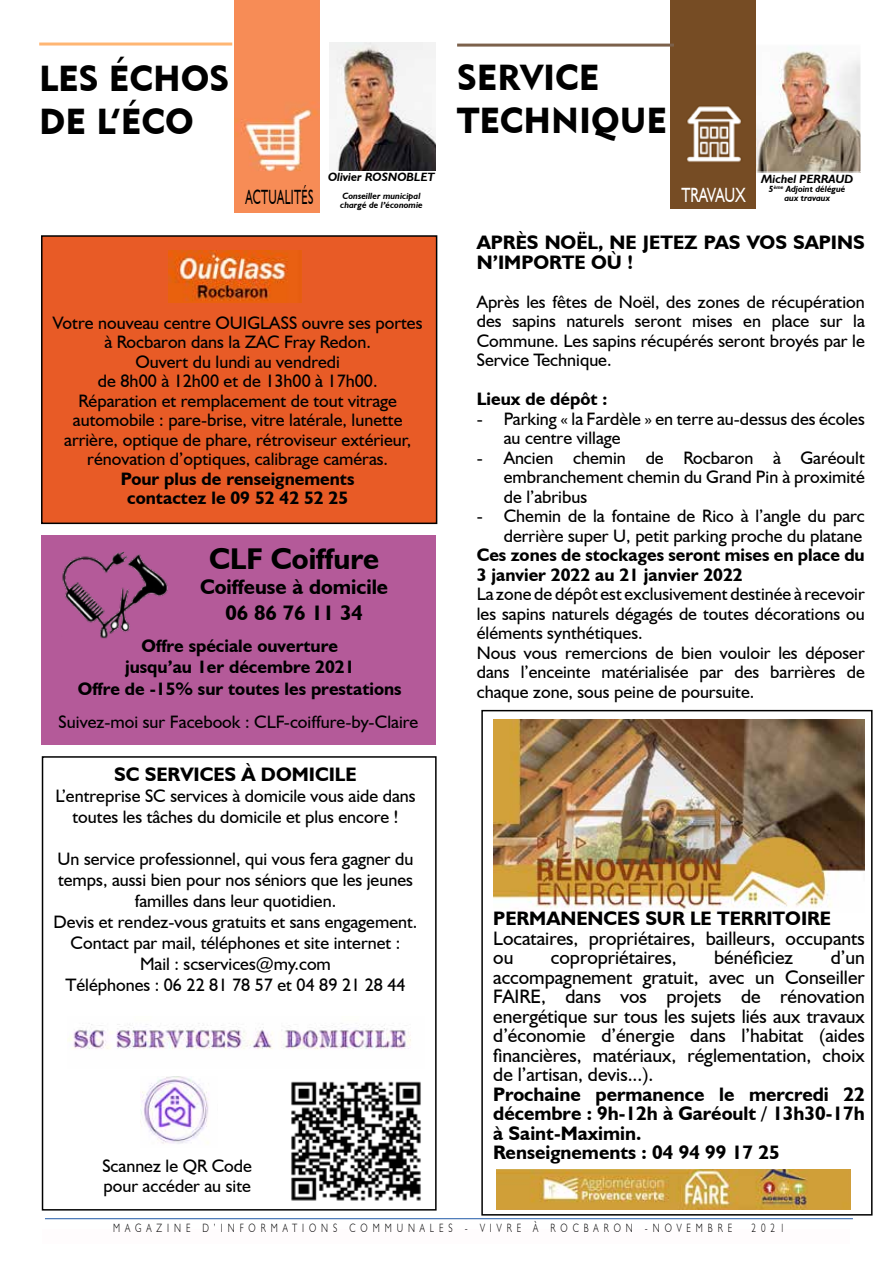
<style>
.page{position:relative;width:893px;height:1263px;background:#fff}
.page>*{position:absolute;margin:0;border:0;box-sizing:border-box;transform-origin:0 0}
.t1{font:36px/43.2px "Geometric 415 BT Black A";color:#000}
.t2{font:700 30px "Humanist 521 BT";color:#000}
.t3{font:700 21px/25.2px "Humanist 521 BT";color:#000;text-align:center}
.t4{font:20.7px "Humanist 521 BT";letter-spacing:.03em;color:#000;scale:.56 1}
.t5{font:20.7px "Humanist 521 BT";letter-spacing:-.01em;color:#fff;scale:.72 1}
.t6{font:19.5px/19.5px "Humanist 521 BT";color:#000}
.t7{font:700 19.5px/19.5px "Humanist 521 BT";color:#000}
.t8{font:18px/19.5px "Humanist 521 BT";color:#000;text-align:center}
.t9{font:700 18px/19.5px "Humanist 521 BT";color:#000;text-align:center}
.t10{font:300 12px "Humanist 521 BT";letter-spacing:.55em;color:#000;scale:.75 1}
.t11{font:italic 700 12px "Humanist 521 BT";color:#000}
.t12{font:italic 700 9px/9px "Humanist 521 BT";color:#000}
</style>
<div class="page">
<div style="left:42px;top:236px;width:395px;height:287px;background:#e85b26"></div>
<div style="left:41px;top:235px;width:396px;height:289px;border:2px solid #000"></div>
<hr style="left:45px;top:1218px;width:808px;height:1px;background:#215aa8">
<hr style="left:39px;top:43px;width:193px;height:3px;background:#ffb673">
<img style="left:330px;top:43px;width:106px;height:127px">
<img style="left:235px;top:0;width:85px;height:213px">
<img style="left:141px;top:1076px;width:68px;height:68px">
<img style="left:291px;top:1081px;width:130px;height:120px">
<img style="left:67px;top:1023px;width:344px;height:27px">
<img style="left:757px;top:47px;width:102px;height:123px">
<div style="left:755px;top:45px;width:106px;height:127px;border:1px solid #fff"></div>
<img style="left:671px;top:0;width:84px;height:208px">
<hr style="left:457px;top:44px;width:217px;height:3px;background:#7c614b">
<img style="left:493px;top:719px;width:372px;height:194px">
<img style="left:497px;top:1169px;width:353px;height:41px">
<div style="left:481px;top:710px;width:391px;height:505px;border:2px solid #000"></div>
<div style="left:42px;top:756px;width:395px;height:454px;border:2px solid #000"></div>
<div style="left:42px;top:535px;width:394px;height:210px;background:#b45a99"></div>
<img style="left:62px;top:551px;width:106px;height:88px">
<img style="left:168px;top:250px;width:133px;height:52px">
<h1 class="t1" style="left:39px;top:56px;width:191px">LES ÉCHOS<br>DE L’ÉCO</h1>
<p class="t4" style="left:245px;top:184px;width:123px">ACTUALITÉS</p>
<p class="t11" style="left:328px;top:170px;width:108px">Olivier ROSNOBLET</p>
<p class="t12" style="left:340px;top:192px;width:84px">Conseiller municipal chargé de l’économie</p>
<p class="t8" style="left:53px;top:312px;width:371px">Votre nouveau centre OUIGLASS ouvre ses portes à Rocbaron dans la ZAC Fray Redon.<br>Ouvert du lundi au vendredi<br>de 8h00 à 12h00 et de 13h00 à 17h00.<br>Réparation et remplacement de tout vitrage automobile : pare-brise, vitre latérale, lunette arrière, optique de phare, rétroviseur extérieur, rénovation d’optiques, calibrage caméras.</p>
<p class="t9" style="left:121px;top:468px;width:235px">Pour plus de renseignements contactez le 09 52 42 52 25</p>
<h2 class="t2" style="left:209px;top:540px;width:172px">CLF Coiffure</h2>
<p class="t3" style="left:200px;top:574px;width:189px">Coiffeuse à domicile<br>06 86 76 11 34</p>
<p class="t9" style="left:78px;top:634px;width:325px;line-height:21.6px">Offre spéciale ouverture<br>jusqu’au 1er décembre 2021<br>Offre de -15% sur toutes les prestations</p>
<p class="t8" style="left:59px;top:711px;width:361px">Suivez-moi sur Facebook : CLF-coiffure-by-Claire</p>
<p class="t7" style="left:114px;top:764px;width:244px">SC SERVICES À DOMICILE</p>
<p class="t8" style="left:55px;top:785px;width:362px;line-height:21px">L’entreprise SC services à domicile vous aide dans toutes les tâches du domicile et plus encore !</p>
<p class="t8" style="left:54px;top:848px;width:365px;line-height:21px">Un service professionnel, qui vous fera gagner du temps, aussi bien pour nos séniors que les jeunes familles dans leur quotidien.<br>Devis et rendez-vous gratuits et sans engagement.<br>Contact par mail, téléphones et site internet :<br>Mail : scservices@my.com<br>Téléphones : 06 22 81 78 57 et 04 89 21 28 44</p>
<p class="t8" style="left:102px;top:1156px;width:151px;text-align:left">Scannez le QR Code pour accéder au site</p>
<h1 class="t1" style="left:457px;top:56px;width:211px">SERVICE<br>TECHNIQUE</h1>
<p class="t11" style="left:761px;top:172px;width:94px">Michel PERRAUD</p>
<p class="t12" style="left:769px;top:185px;width:78px">5<sup>ème</sup> Adjoint délégué</p>
<p class="t5" style="left:681px;top:182px;width:91px">TRAVAUX</p>
<p class="t12" style="left:784px;top:194px;width:47px">aux travaux</p>
<p class="t7" style="left:477px;top:233px;width:389px">APRÈS NOËL, NE JETEZ PAS VOS SAPINS<br>N’IMPORTE OÙ !</p>
<p class="t8" style="left:477px;top:292px;width:390px;text-align:justify">Après les fêtes de Noël, des zones de récupération des sapins naturels seront mises en place sur la Commune. Les sapins récupérés seront broyés par le Service Technique.</p>
<p class="t9" style="left:477px;top:389px;width:132px">Lieux de dépôt :</p>
<p class="t8" style="left:504px;top:409px;width:363px;text-align:left;text-indent:-27px">- Parking « la Fardèle » en terre au-dessus des écoles au centre village</p>
<p class="t8" style="left:504px;top:448px;width:363px;text-align:justify;text-indent:-27px">- Ancien chemin de Rocbaron à Garéoult embranchement chemin du Grand Pin à proximité de l’abribus</p>
<p class="t8" style="left:477px;top:506px;width:389px;text-align:right">- Chemin de la fontaine de Rico à l’angle du parc derrière super U, petit parking proche du platane</p>
<p class="t9" style="left:477px;top:545px;width:389px;text-align:left">Ces zones de stockages seront mises en place du<br>3 janvier 2022 au 21 janvier 2022</p>
<p class="t8" style="left:477px;top:584px;width:390px;text-align:left">La zone de dépôt est exclusivement destinée à recevoir les sapins naturels dégagés de toutes décorations ou éléments synthétiques.<br>Nous vous remercions de bien vouloir les déposer dans l’enceinte matérialisée par des barrières de chaque zone, sous peine de poursuite.</p>
<p class="t7" style="left:493px;top:908px;width:339px">PERMANENCES SUR LE TERRITOIRE</p>
<p class="t6" style="left:493px;top:928px;width:373px">Locataires, propriétaires, bailleurs, occupants ou</p>
<p class="t6" style="left:493px;top:947px;width:373px;text-align:justify;text-indent:337px">d’un accompagnement gratuit, avec un Conseiller FAIRE, dans vos projets de rénovation energétique sur tous les sujets liés aux travaux d’économie d’énergie dans l’habitat (aides financières, matériaux, réglementation, choix de l’artisan, devis...).</p>
<p class="t7" style="left:493px;top:1084px;width:373px">Prochaine permanence le mercredi 22 décembre : 9h-12h à Garéoult / 13h30-17h à Saint-Maximin.<br>Renseignements : 04 94 99 17 25</p>
<p class="t6" style="left:551px;top:947px;width:127px">copropriétaires,</p>
<p class="t6" style="left:714px;top:947px;width:80px">bénéficiez</p>
<p class="t10" style="left:113px;top:1220px;width:827px">MAGAZINE D’INFORMATIONS COMMUNALES - VIVRE À ROCBARON -NOVEMBRE</p>
<p class="t10" style="left:752px;top:1220px;width:46px">2021</p>
</div>
